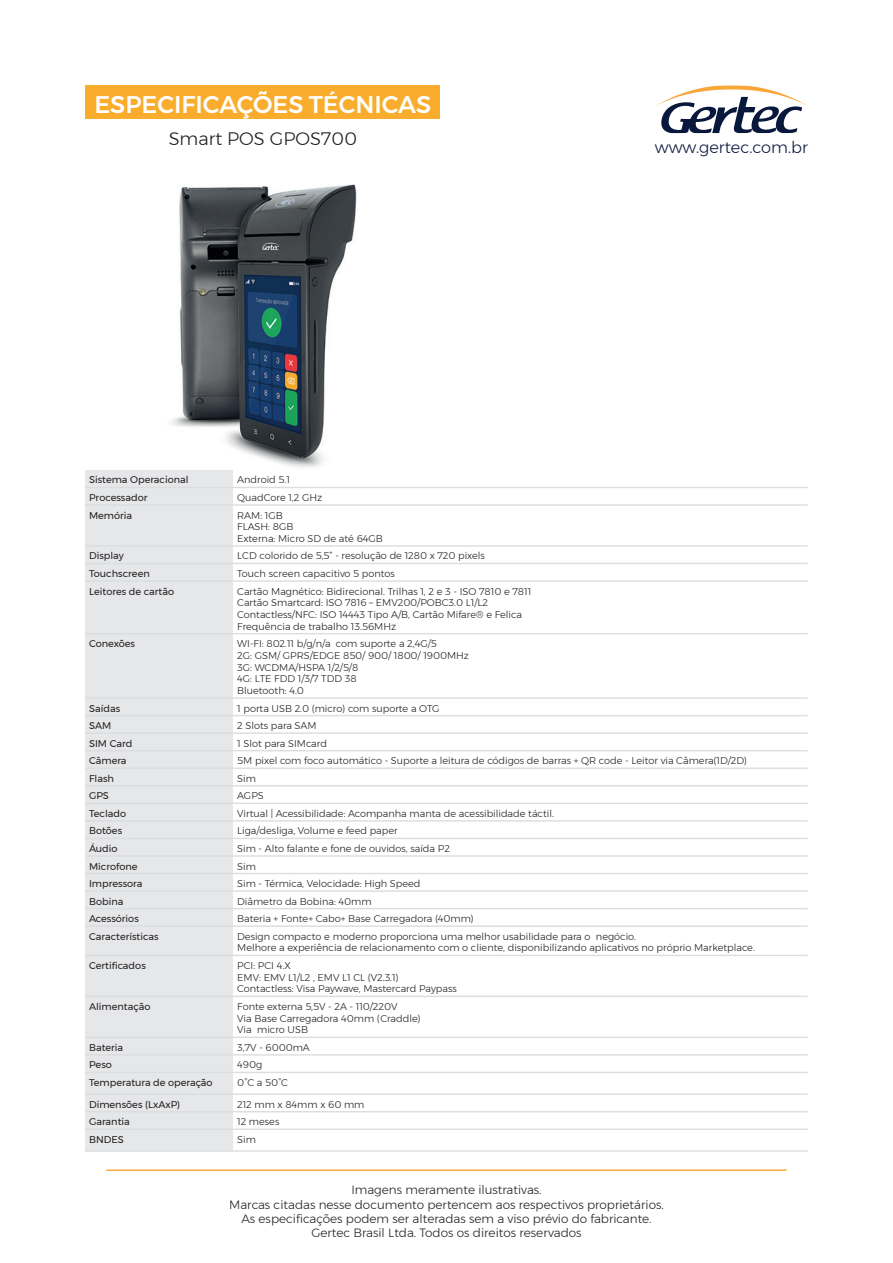
<style>
.page{position:relative;width:893px;height:1263px;background:#fff}
.page>*{position:absolute;margin:0;border:0;box-sizing:border-box;transform-origin:0 0}
.t1{font:500 24px "Montserrat";color:#fff}
.t2{font:300 18px "Montserrat";color:#1c2023}
.t3{font:300 16.2px "Montserrat";color:#0d193e}
.t4{font:300 12px/14.4px "Montserrat";color:#231f20;text-align:center}
.t5{font:300 9.75px/11.7px "Montserrat";color:#231f20}
.t6{font:9.75px "Montserrat";color:#231f20}
</style>
<div class="page">
<hr style="left:106px;top:1169px;width:681px;height:2px;background:#fbac39">
<img style="left:172px;top:184px;width:185px;height:284px">
<svg style="left:657px;top:86px;width:150px;height:46px"></svg>
<div style="left:655px;top:84px;width:154px;height:50px;border:1px solid #fff"></div>
<div style="left:85px;top:470px;width:148px;height:680px;background:#e6e7e9"></div>
<svg style="left:233px;top:486px;width:575px;height:627px"></svg>
<hr style="left:85px;top:487px;width:148px;height:1px;background:#dcdddf">
<hr style="left:233px;top:487px;width:575px;height:1px;background:#dcdddf">
<hr style="left:85px;top:504px;width:148px;height:2px;background:#dcdddf">
<hr style="left:233px;top:504px;width:575px;height:2px;background:#dcdddf">
<hr style="left:85px;top:545px;width:148px;height:2px;background:#dcdddf">
<hr style="left:233px;top:545px;width:575px;height:2px;background:#dcdddf">
<hr style="left:85px;top:563px;width:148px;height:1px;background:#dcdddf">
<hr style="left:233px;top:563px;width:575px;height:1px;background:#dcdddf">
<hr style="left:85px;top:580px;width:148px;height:2px;background:#dcdddf">
<hr style="left:233px;top:580px;width:575px;height:2px;background:#dcdddf">
<hr style="left:85px;top:633px;width:148px;height:1px;background:#dcdddf">
<hr style="left:233px;top:633px;width:575px;height:1px;background:#dcdddf">
<hr style="left:85px;top:697px;width:148px;height:2px;background:#dcdddf">
<hr style="left:233px;top:697px;width:575px;height:2px;background:#dcdddf">
<hr style="left:85px;top:715px;width:148px;height:1px;background:#dcdddf">
<hr style="left:233px;top:715px;width:575px;height:1px;background:#dcdddf">
<hr style="left:85px;top:732px;width:148px;height:2px;background:#dcdddf">
<hr style="left:233px;top:732px;width:575px;height:2px;background:#dcdddf">
<hr style="left:85px;top:750px;width:148px;height:1px;background:#dcdddf">
<hr style="left:233px;top:750px;width:575px;height:1px;background:#dcdddf">
<hr style="left:85px;top:767px;width:148px;height:2px;background:#dcdddf">
<hr style="left:233px;top:767px;width:575px;height:2px;background:#dcdddf">
<hr style="left:85px;top:785px;width:148px;height:1px;background:#dcdddf">
<hr style="left:233px;top:785px;width:575px;height:1px;background:#dcdddf">
<hr style="left:85px;top:803px;width:148px;height:1px;background:#dcdddf">
<hr style="left:233px;top:803px;width:575px;height:1px;background:#dcdddf">
<hr style="left:85px;top:820px;width:148px;height:1px;background:#dcdddf">
<hr style="left:233px;top:820px;width:575px;height:1px;background:#dcdddf">
<hr style="left:85px;top:838px;width:148px;height:1px;background:#dcdddf">
<hr style="left:233px;top:838px;width:575px;height:1px;background:#dcdddf">
<hr style="left:85px;top:855px;width:148px;height:2px;background:#dcdddf">
<hr style="left:233px;top:855px;width:575px;height:2px;background:#dcdddf">
<hr style="left:85px;top:873px;width:148px;height:1px;background:#dcdddf">
<hr style="left:233px;top:873px;width:575px;height:1px;background:#dcdddf">
<hr style="left:85px;top:890px;width:148px;height:2px;background:#dcdddf">
<hr style="left:233px;top:890px;width:575px;height:2px;background:#dcdddf">
<hr style="left:85px;top:908px;width:148px;height:1px;background:#dcdddf">
<hr style="left:233px;top:908px;width:575px;height:1px;background:#dcdddf">
<hr style="left:85px;top:925px;width:148px;height:2px;background:#dcdddf">
<hr style="left:233px;top:925px;width:575px;height:2px;background:#dcdddf">
<hr style="left:85px;top:955px;width:148px;height:1px;background:#dcdddf">
<hr style="left:233px;top:955px;width:575px;height:1px;background:#dcdddf">
<hr style="left:85px;top:996px;width:148px;height:1px;background:#dcdddf">
<hr style="left:233px;top:996px;width:575px;height:1px;background:#dcdddf">
<hr style="left:85px;top:1036px;width:148px;height:2px;background:#dcdddf">
<hr style="left:233px;top:1036px;width:575px;height:2px;background:#dcdddf">
<hr style="left:85px;top:1054px;width:148px;height:1px;background:#dcdddf">
<hr style="left:233px;top:1054px;width:575px;height:1px;background:#dcdddf">
<hr style="left:85px;top:1072px;width:148px;height:1px;background:#dcdddf">
<hr style="left:233px;top:1072px;width:575px;height:1px;background:#dcdddf">
<hr style="left:85px;top:1093px;width:148px;height:2px;background:#dcdddf">
<hr style="left:233px;top:1093px;width:575px;height:2px;background:#dcdddf">
<hr style="left:85px;top:1111px;width:148px;height:1px;background:#dcdddf">
<hr style="left:233px;top:1111px;width:575px;height:1px;background:#dcdddf">
<hr style="left:85px;top:1128px;width:148px;height:2px;background:#dcdddf">
<hr style="left:233px;top:1128px;width:575px;height:2px;background:#dcdddf">
<hr style="left:85px;top:1150px;width:148px;height:2px;background:#dcdddf">
<hr style="left:233px;top:1150px;width:575px;height:2px;background:#dcdddf">
<div style="left:85px;top:85px;width:355px;height:33px;background:#faac2c"></div>
<h1 class="t1" style="left:94px;top:85px;width:338px">ESPECIFICAÇÕES TÉCNICAS</h1>
<h2 class="t2" style="left:169px;top:125px;width:190px">Smart POS GPOS700</h2>
<h3 class="t3" style="left:655px;top:135px;width:155px">www.gertec.com.br</h3>
<p class="t6" style="left:89px;top:472px;width:101px">Sistema Operacional</p>
<p class="t5" style="left:237px;top:474px;width:54px">Android 5.1</p>
<p class="t6" style="left:89px;top:490px;width:60px">Processador</p>
<p class="t5" style="left:237px;top:491px;width:87px">QuadCore 1,2 GHz</p>
<p class="t6" style="left:89px;top:508px;width:45px">Memória</p>
<p class="t5" style="left:237px;top:509px;width:147px">RAM: 1GB<br>FLASH: 8GB<br>Externa: Micro SD de até 64GB</p>
<p class="t6" style="left:89px;top:548px;width:36px">Display</p>
<p class="t5" style="left:237px;top:550px;width:249px">LCD colorido de 5,5” - resolução de 1280 x 720 pixels</p>
<p class="t6" style="left:89px;top:566px;width:62px">Touchscreen</p>
<p class="t5" style="left:237px;top:567px;width:159px">Touch screen capacitivo 5 pontos</p>
<p class="t6" style="left:89px;top:584px;width:86px">Leitores de cartão</p>
<p class="t5" style="left:237px;top:585px;width:296px">Cartão Magnético: Bidirecional. Trilhas 1, 2 e 3 - ISO 7810 e 7811<br>Cartão Smartcard: ISO 7816 – EMV200/POBC3.0 L1/L2<br>Contactless/NFC: ISO 14443 Tipo A/B, Cartão Mifare® e Felica Frequência de trabalho 13.56MHz</p>
<p class="t6" style="left:89px;top:636px;width:47px">Conexões</p>
<p class="t5" style="left:237px;top:638px;width:233px">WI-FI: 802.11 b/g/n/a com suporte a 2,4G/5<br>2G: GSM/ GPRS/EDGE 850/ 900/ 1800/ 1900MHz<br>3G: WCDMA/HSPA 1/2/5/8<br>4G: LTE FDD 1/3/7 TDD 38<br>Bluetooth: 4.0</p>
<p class="t6" style="left:89px;top:701px;width:33px">Saídas</p>
<p class="t5" style="left:237px;top:702px;width:204px">1 porta USB 2.0 (micro) com suporte a OTG</p>
<p class="t6" style="left:89px;top:718px;width:24px">SAM</p>
<p class="t5" style="left:237px;top:720px;width:81px">2 Slots para SAM</p>
<p class="t6" style="left:89px;top:736px;width:45px">SIM Card</p>
<p class="t5" style="left:237px;top:737px;width:91px">1 Slot para SIMcard</p>
<p class="t6" style="left:89px;top:753px;width:39px">Câmera</p>
<p class="t5" style="left:237px;top:755px;width:511px">5M pixel com foco automático - Suporte a leitura de códigos de barras + QR code - Leitor via Câmera(1D/2D)</p>
<p class="t6" style="left:89px;top:771px;width:26px">Flash</p>
<p class="t5" style="left:237px;top:772px;width:20px">Sim</p>
<p class="t6" style="left:89px;top:788px;width:21px">GPS</p>
<p class="t5" style="left:237px;top:790px;width:28px">AGPS</p>
<p class="t6" style="left:89px;top:806px;width:39px">Teclado</p>
<p class="t5" style="left:237px;top:807px;width:318px">Virtual | Acessibilidade: Acompanha manta de acessibilidade táctil.</p>
<p class="t6" style="left:89px;top:823px;width:35px">Botões</p>
<p class="t5" style="left:237px;top:825px;width:162px">Liga/desliga, Volume e feed paper</p>
<p class="t6" style="left:89px;top:841px;width:30px">Áudio</p>
<p class="t5" style="left:237px;top:842px;width:214px">Sim - Alto falante e fone de ouvidos, saída P2</p>
<p class="t6" style="left:89px;top:859px;width:50px">Microfone</p>
<p class="t5" style="left:237px;top:860px;width:20px">Sim</p>
<p class="t6" style="left:89px;top:876px;width:55px">Impressora</p>
<p class="t5" style="left:237px;top:878px;width:185px">Sim - Térmica, Velocidade: High Speed</p>
<p class="t6" style="left:89px;top:894px;width:36px">Bobina</p>
<p class="t5" style="left:237px;top:895px;width:136px">Diâmetro da Bobina: 40mm</p>
<p class="t6" style="left:89px;top:911px;width:51px">Acessórios</p>
<p class="t5" style="left:237px;top:913px;width:238px">Bateria + Fonte+ Cabo+ Base Carregadora (40mm)</p>
<p class="t6" style="left:89px;top:929px;width:71px">Características</p>
<p class="t5" style="left:237px;top:930px;width:519px">Design compacto e moderno proporciona uma melhor usabilidade para o negócio.<br>Melhore a experiência de relacionamento com o cliente, disponibilizando aplicativos no próprio Marketplace.</p>
<p class="t6" style="left:89px;top:958px;width:58px">Certificados</p>
<p class="t5" style="left:237px;top:959px;width:221px">PCI: PCI 4.X<br>EMV: EMV L1/L2 , EMV L1 CL (V2.3.1)<br>Contactless: Visa Paywave, Mastercard Paypass</p>
<p class="t6" style="left:89px;top:999px;width:63px">Alimentação</p>
<p class="t5" style="left:237px;top:1000px;width:185px">Fonte externa 5,5V - 2A - 110/220V<br>Via Base Carregadora 40mm (Craddle)<br>Via micro USB</p>
<p class="t6" style="left:89px;top:1040px;width:36px">Bateria</p>
<p class="t5" style="left:237px;top:1041px;width:74px">3,7V - 6000mA</p>
<p class="t6" style="left:89px;top:1057px;width:24px">Peso</p>
<p class="t5" style="left:237px;top:1059px;width:27px">490g</p>
<p class="t6" style="left:89px;top:1075px;width:125px">Temperatura de operação</p>
<p class="t5" style="left:237px;top:1076px;width:52px">0°C a 50°C</p>
<p class="t6" style="left:89px;top:1097px;width:93px">Dimensões (LxAxP)</p>
<p class="t5" style="left:237px;top:1098px;width:129px">212 mm x 84mm x 60 mm</p>
<p class="t6" style="left:89px;top:1114px;width:42px">Garantia</p>
<p class="t5" style="left:237px;top:1116px;width:44px">12 meses</p>
<p class="t6" style="left:89px;top:1132px;width:36px">BNDES</p>
<p class="t5" style="left:237px;top:1133px;width:20px">Sim</p>
<p class="t4" style="left:229px;top:1182px;width:436px">Imagens meramente ilustrativas.<br>Marcas citadas nesse documento pertencem aos respectivos proprietários.<br>As especificações podem ser alteradas sem a viso prévio do fabricante.<br>Gertec Brasil Ltda. Todos os direitos reservados</p>
</div>
